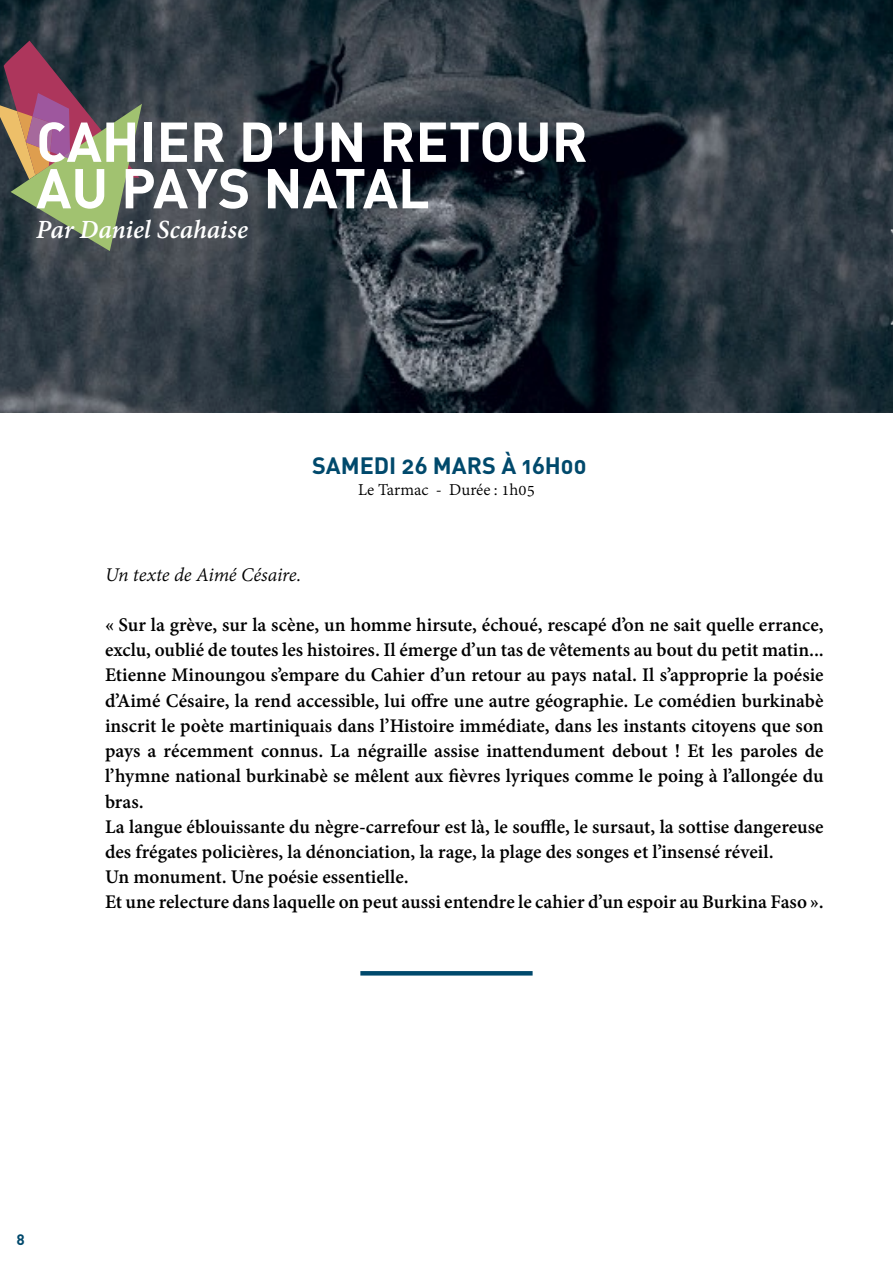
<style>
.page{position:relative;width:893px;height:1263px;background:#fff}
.page>*{position:absolute;margin:0;border:0;box-sizing:border-box;transform-origin:0 0}
.t1{font:55.2px/46.5px "DIN Bold Alternate";color:#fff}
.t2{font:italic 700 28.5px "Adobe Devanagari";letter-spacing:-.005em;color:#fff}
.t3{font:23.4px "DIN Bold Alternate";color:#00496c}
.t4{font:700 21px/25.2px "Adobe Devanagari";color:#000}
.t5{font:italic 21px "Adobe Devanagari";letter-spacing:-.01em;color:#000}
.t6{font:18px "Adobe Devanagari";color:#000}
.t7{font:15px "DIN Bold Alternate";color:#00496c}
</style>
<div class="page">
<img style="left:0;top:0;width:893px;height:412px">
<svg style="left:0;top:41px;width:142px;height:210px;background:#70675a"></svg>
<svg style="left:360px;top:971px;width:173px;height:4px"></svg>
<svg style="left:892px;top:67px;width:1px;height:95px"></svg>
<h1 class="t1" style="left:36px;top:116px;width:553px">CAHIER D’UN RETOUR<br>AU PAYS NATAL</h1>
<h2 class="t2" style="left:36px;top:213px;width:213px">Par Daniel Scahaise</h2>
<p class="t3" style="left:312px;top:450px;width:276px">SAMEDI 26 MARS À 16H00</p>
<p class="t6" style="left:358px;top:480px;width:178px">Le Tarmac - Durée : 1h05</p>
<p class="t5" style="left:105px;top:563px;width:198px">Un texte de Aimé Césaire.</p>
<p class="t4" style="left:105px;top:614px;width:720px">« Sur la grève, sur la scène, un homme hirsute, échoué, rescapé d’on ne sait quelle errance, exclu, oublié de toutes les histoires. Il émerge d’un tas de vêtements au bout du petit matin...<br>Etienne Minoungou s’empare du Cahier d’un retour au pays natal. Il s’approprie la poésie d’Aimé Césaire, la rend accessible, lui offre une autre géographie. Le comédien burkinabè inscrit le poète martiniquais dans l’Histoire immédiate, dans les instants citoyens que son pays a récemment connus. La négraille assise inattendument debout ! Et les paroles de l’hymne national burkinabè se mêlent aux fièvres lyriques comme le poing à l’allongée du bras.<br>La langue éblouissante du nègre-carrefour est là, le souffle, le sursaut, la sottise dangereuse des frégates policières, la dénonciation, la rage, la plage des songes et l’insensé réveil.<br>Un monument. Une poésie essentielle.<br>Et une relecture dans laquelle on peut aussi entendre le cahier d’un espoir au Burkina Faso ».</p>
<p class="t7" style="left:16px;top:1230px;width:10px">8</p>
</div>
